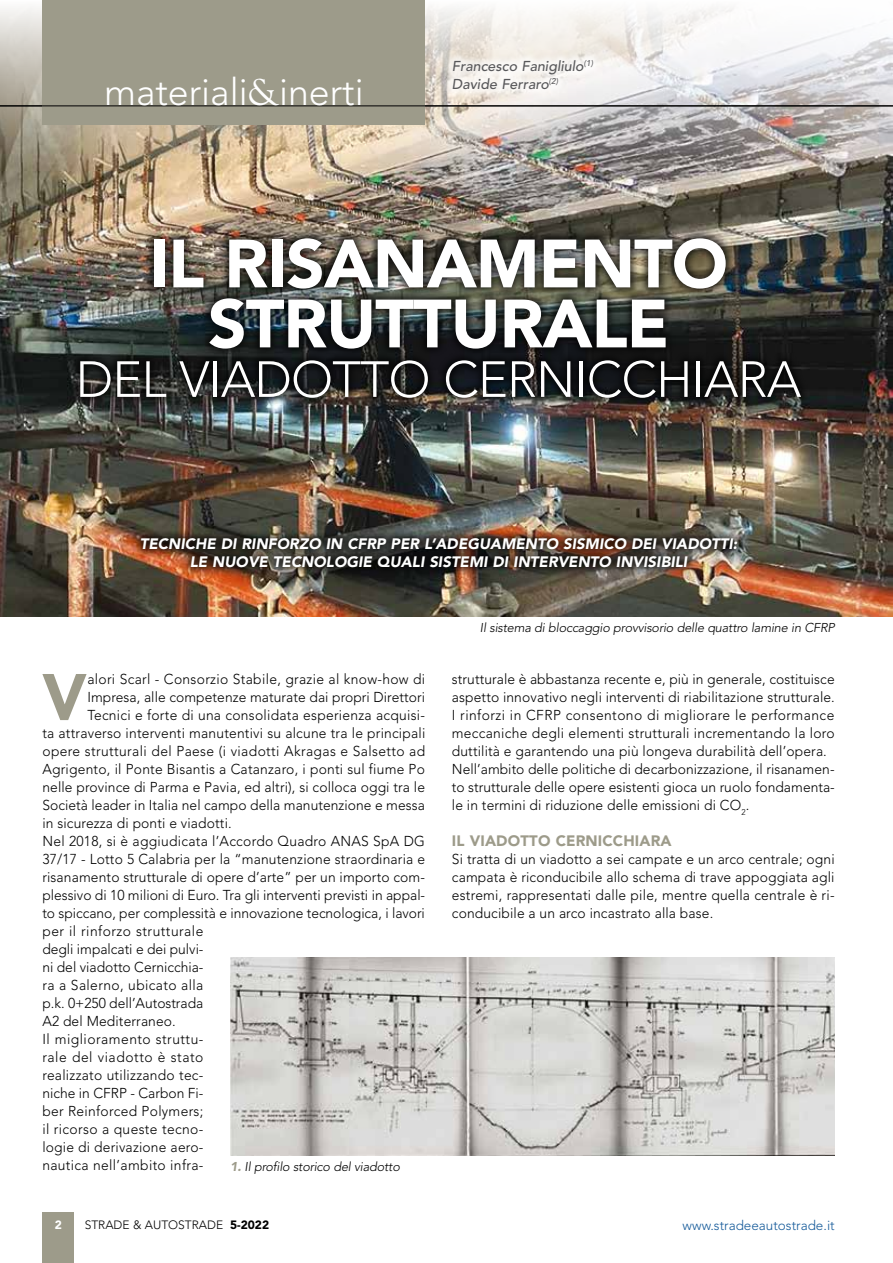
<style>
.page{position:relative;width:893px;height:1263px;background:#fff}
.page>*{position:absolute;margin:0;border:0;box-sizing:border-box;transform-origin:0 0}
.t1{font:900 67.5px/60px "Avenir";letter-spacing:-.015em;color:#fff;text-align:center}
.t2{font:900 65.1px "Avenir";color:#9d9b8a}
.t3{font:300 50.25px "Avenir";letter-spacing:-.015em;color:#fff}
.t4{font:300 37.5px "Avenir";color:#fff}
.t5{font:italic 900 15px/18px "Avenir";color:#fff;text-align:center}
.t6{font:900 15px "Avenir";letter-spacing:.01em;color:#9d9b8a}
.t7{font:300 14.25px/18px "Avenir";letter-spacing:.01em;color:#000}
.t8{font:300 14.25px "Avenir";letter-spacing:.03em;color:#000}
.t9{font:300 14.25px "Avenir";letter-spacing:.035em;color:#000}
.t10{font:italic 500 14.25px/18px "Avenir";color:#58585a}
.t11{font:300 14.25px "Avenir";letter-spacing:.04em;color:#000}
.t12{font:300 13.5px "Avenir";color:#165b9a}
.t13{font:italic 300 12.75px "Avenir";letter-spacing:-.015em;color:#000}
.t14{font:300 12px "Avenir";color:#000}
.t15{font:900 12px "Avenir";color:#fff}
.s1{font-family:"Goudy Std";font-weight:400}
.s2{font-weight:900;color:#9d9b8a}
.s3{font-weight:900}
</style>
<div class="page">
<div style="left:42px;top:1212px;width:32px;height:51px;background:#9d9b8a"></div>
<img style="left:0;top:0;width:893px;height:616px">
<div style="left:43px;top:0;width:382px;height:124px;background:#9d9b8a"></div>
<hr style="left:0;top:106px;width:893px;height:1px;background:#000">
<div style="left:443px;top:51px;width:160px;height:48px;background:#fff;opacity:.75"></div>
<div style="left:131px;top:529px;width:615px;height:48px;background:#000;opacity:.75"></div>
<div style="left:70px;top:228px;width:740px;height:179px;background:#000;opacity:.75"></div>
<img style="left:230px;top:958px;width:605px;height:197px">
<h3 class="t4" style="left:104px;top:70px;width:261px">materiali<span class="s1">&amp;</span>inerti</h3>
<p class="t10" style="left:452px;top:58px;width:143px">Francesco Fanigliulo<sup>(1)<br></sup>Davide Ferraro<sup>(2)</sup></p>
<h1 class="t1" style="left:149px;top:233px;width:580px">IL RISANAMENTO<br>STRUTTURALE</h1>
<h3 class="t3" style="left:76px;top:350px;width:727px">DEL VIADOTTO CERNICCHIARA</h3>
<p class="t5" style="left:140px;top:535px;width:599px">TECNICHE DI RINFORZO IN CFRP PER L’ADEGUAMENTO SISMICO DEI VIADOTTI:<br>LE NUOVE TECNOLOGIE QUALI SISTEMI DI INTERVENTO INVISIBILI</p>
<h2 class="t2" style="left:42px;top:658px;width:46px">V</h2>
<p class="t7" style="left:87px;top:670px;width:339px">alori Scarl - Consorzio Stabile, grazie al know-how di</p>
<p class="t7" style="left:87px;top:688px;width:339px">Impresa, alle competenze maturate dai propri Direttori</p>
<p class="t7" style="left:87px;top:706px;width:339px">Tecnici e forte di una consolidata esperienza acquisi-</p>
<p class="t7" style="left:42px;top:724px;width:384px">ta attraverso interventi manutentivi su alcune tra le principali</p>
<p class="t8" style="left:42px;top:743px;width:384px">opere strutturali del Paese (i viadotti Akragas e Salsetto ad</p>
<p class="t7" style="left:42px;top:760px;width:384px">Agrigento, il Ponte Bisantis a Catanzaro, i ponti sul fiume Po</p>
<p class="t7" style="left:42px;top:778px;width:384px">nelle province di Parma e Pavia, ed altri), si colloca oggi tra le</p>
<p class="t7" style="left:42px;top:796px;width:384px">Società leader in Italia nel campo della manutenzione e messa</p>
<p class="t7" style="left:42px;top:814px;width:191px">in sicurezza di ponti e viadotti.</p>
<p class="t7" style="left:42px;top:832px;width:384px">Nel 2018, si è aggiudicata l’Accordo Quadro ANAS SpA DG</p>
<p class="t7" style="left:42px;top:850px;width:384px">37/17 - Lotto 5 Calabria per la “manutenzione straordinaria e</p>
<p class="t7" style="left:42px;top:868px;width:384px">risanamento strutturale di opere d’arte” per un importo com-</p>
<p class="t7" style="left:42px;top:886px;width:384px">plessivo di 10 milioni di Euro. Tra gli interventi previsti in appal-</p>
<p class="t7" style="left:42px;top:904px;width:384px">to spiccano, per complessità e innovazione tecnologica, i lavori</p>
<p class="t9" style="left:42px;top:923px;width:163px">per il rinforzo strutturale</p>
<p class="t7" style="left:42px;top:940px;width:163px">degli impalcati e dei pulvi-</p>
<p class="t7" style="left:42px;top:958px;width:163px">ni del viadotto Cernicchia-</p>
<p class="t8" style="left:42px;top:977px;width:163px">ra a Salerno, ubicato alla</p>
<p class="t7" style="left:42px;top:994px;width:162px">p.k. 0+250 dell’Autostrada</p>
<p class="t7" style="left:42px;top:1012px;width:135px">A2 del Mediterraneo.</p>
<p class="t9" style="left:42px;top:1031px;width:163px">Il miglioramento struttu-</p>
<p class="t11" style="left:42px;top:1049px;width:163px">rale del viadotto è stato</p>
<p class="t7" style="left:42px;top:1066px;width:163px">realizzato utilizzando tec-</p>
<p class="t7" style="left:42px;top:1084px;width:163px">niche in CFRP - Carbon Fi-</p>
<p class="t7" style="left:42px;top:1102px;width:163px">ber Reinforced Polymers;</p>
<p class="t7" style="left:42px;top:1120px;width:163px">il ricorso a queste tecno-</p>
<p class="t7" style="left:42px;top:1138px;width:163px">logie di derivazione aero-</p>
<p class="t7" style="left:42px;top:1156px;width:163px">nautica nell’ambito infra-</p>
<p class="t13" style="left:230px;top:1159px;width:171px"><span class="s2">1.</span> Il profilo storico del viadotto</p>
<p class="t13" style="left:480px;top:621px;width:356px">Il sistema di bloccaggio provvisorio delle quattro lamine in CFRP</p>
<p class="t7" style="left:452px;top:670px;width:384px">strutturale è abbastanza recente e, più in generale, costituisce aspetto innovativo negli interventi di riabilitazione strutturale.<br>I rinforzi in CFRP consentono di migliorare le performance meccaniche degli elementi strutturali incrementando la loro duttilità e garantendo una più longeva durabilità dell’opera.<br>Nell’ambito delle politiche di decarbonizzazione, il risanamen&shy;to strutturale delle opere esistenti gioca un ruolo fondamenta&shy;le in termini di riduzione delle emissioni di CO<sub>2</sub>.</p>
<p class="t6" style="left:452px;top:832px;width:221px">IL VIADOTTO CERNICCHIARA</p>
<p class="t7" style="left:452px;top:850px;width:384px;text-align:justify">Si tratta di un viadotto a sei campate e un arco centrale; ogni campata è riconducibile allo schema di trave appoggiata agli estremi, rappresentati dalle pile, mentre quella centrale è ri&shy;conducibile a un arco incastrato alla base.</p>
<p class="t15" style="left:55px;top:1217px;width:9px">2</p>
<p class="t14" style="left:85px;top:1217px;width:186px">STRADE &amp; AUTOSTRADE <span class="s3">5-2022</span></p>
<p class="t12" style="left:683px;top:1217px;width:154px">www.stradeeautostrade.it</p>
</div>
